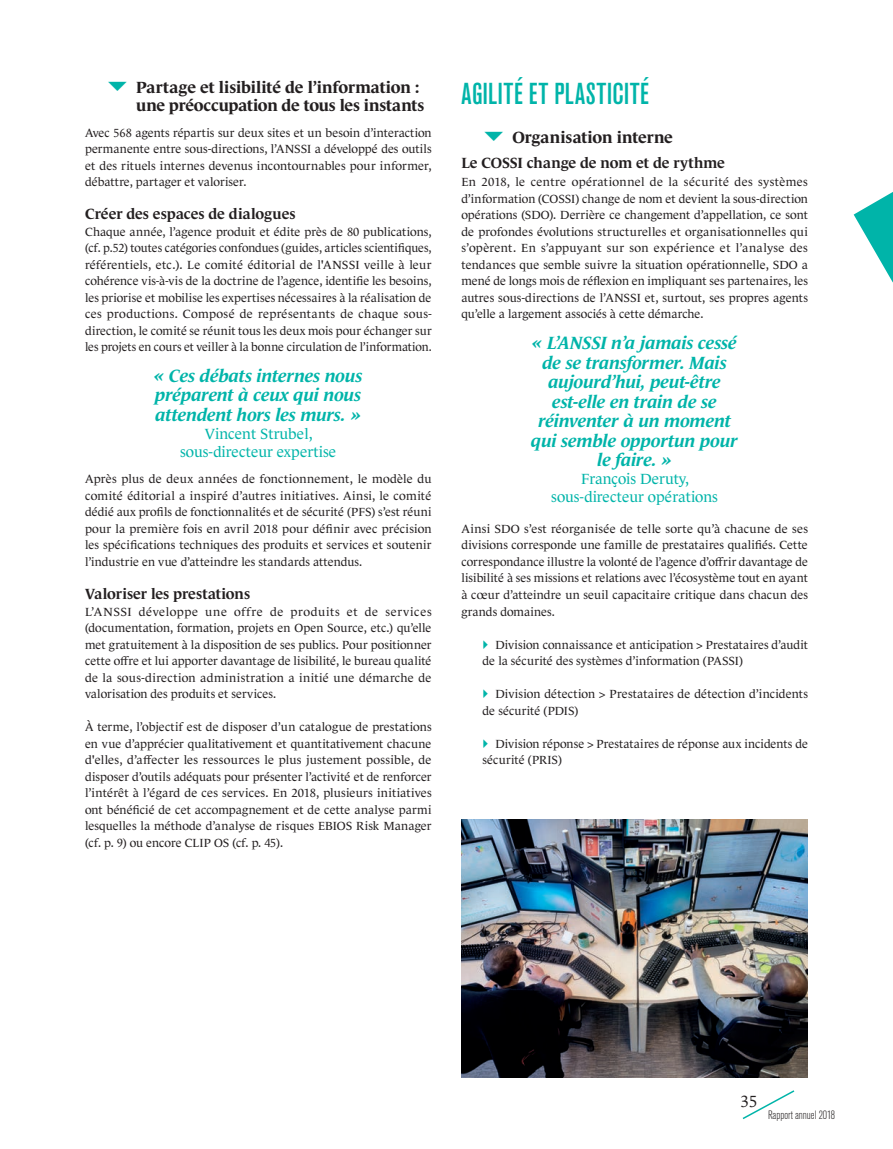
<style>
.page{position:relative;width:893px;height:1149px;background:#fff}
.page>*{position:absolute;margin:0;border:0;box-sizing:border-box;transform-origin:0 0}
.t1{font:500 condensed 30px "Akzidenz Grotesk Pro";letter-spacing:.02em;color:#00b4a9}
.t2{font:italic 700 18px/19.5px "Le Monde Journal Pro";letter-spacing:-.01em;color:#00b4a9;text-align:justify}
.t3{font:700 16.5px/18px "Le Monde Journal Pro";letter-spacing:-.005em;color:#231f20}
.t4{font:16.5px "Le Monde Journal Pro";color:#231f20}
.t5{font:600 expanded 15px "Le Monde Journal Pro";letter-spacing:-.005em;color:#231f20}
.t6{font:15px/18px "Le Monde Journal Pro";color:#00b4a9;text-align:center}
.t7{font:12px/16.5px "Le Monde Journal Pro";letter-spacing:.005em;color:#231f20;text-align:justify}
.t8{font:300 condensed 12px "Akzidenz Grotesk Pro";color:#231f20}
</style>
<div class="page">
<svg style="left:854px;top:192px;width:39px;height:90px"></svg>
<svg style="left:742px;top:1090px;width:53px;height:30px"></svg>
<img style="left:461px;top:819px;width:347px;height:258px">
<h3 class="t3" style="left:136px;top:76px;width:290px">Partage et lisibilité de l’information : une préoccupation de tous les instants</h3>
<p class="t7" style="left:85px;top:123px;width:348px">Avec 568 agents répartis sur deux sites et un besoin d’interaction permanente entre sous-directions, l’ANSSI a développé des outils et des rituels internes devenus incontournables pour informer, débattre, partager et valoriser.</p>
<p class="t5" style="left:85px;top:202px;width:212px">Créer des espaces de dialogues</p>
<p class="t7" style="left:85px;top:222px;width:348px">Chaque année, l’agence produit et édite près de 80 publications, (cf. p.52) toutes catégories confondues (guides, articles scientifiques, référentiels, etc.). Le comité éditorial de l'ANSSI veille à leur cohérence vis-à-vis de la doctrine de l’agence, identifie les besoins, les priorise et mobilise les expertises nécessaires à la réalisation de ces productions. Composé de représentants de chaque sous&shy;direction, le comité se réunit tous les deux mois pour échanger sur les projets en cours et veiller à la bonne circulation de l’information.</p>
<h2 class="t2" style="left:154px;top:364px;width:210px">« Ces débats internes nous préparent à ceux qui nous attendent hors les murs. »</h2>
<p class="t6" style="left:180px;top:423px;width:158px">Vincent Strubel, sous-directeur expertise</p>
<p class="t7" style="left:85px;top:469px;width:348px">Après plus de deux années de fonctionnement, le modèle du comité éditorial a inspiré d’autres initiatives. Ainsi, le comité dédié aux profils de fonctionnalités et de sécurité (PFS) s’est réuni pour la première fois en avril 2018 pour définir avec précision les spécifications techniques des produits et services et soutenir l’industrie en vue d’atteindre les standards attendus.</p>
<p class="t5" style="left:85px;top:582px;width:167px">Valoriser les prestations</p>
<p class="t7" style="left:85px;top:601px;width:348px">L’ANSSI développe une offre de produits et de services (documentation, formation, projets en Open Source, etc.) qu’elle met gratuitement à la disposition de ses publics. Pour positionner cette offre et lui apporter davantage de lisibilité, le bureau qualité de la sous-direction administration a initié une démarche de valorisation des produits et services.</p>
<p class="t7" style="left:85px;top:717px;width:348px">À terme, l’objectif est de disposer d’un catalogue de prestations en vue d’apprécier qualitativement et quantitativement chacune d'elles, d’affecter les ressources le plus justement possible, de disposer d’outils adéquats pour présenter l’activité et de renforcer l’intérêt à l’égard de ces services. En 2018, plusieurs initiatives ont bénéficié de cet accompagnement et de cette analyse parmi lesquelles la méthode d’analyse de risques EBIOS Risk Manager (cf. p. 9) ou encore CLIP OS (cf. p. 45).</p>
<h1 class="t1" style="left:461px;top:74px;width:189px">AGILITÉ ET PLASTICITÉ</h1>
<h3 class="t3" style="left:512px;top:126px;width:162px">Organisation interne</h3>
<p class="t5" style="left:461px;top:151px;width:265px">Le COSSI change de nom et de rythme</p>
<p class="t7" style="left:461px;top:172px;width:348px">En 2018, le centre opérationnel de la sécurité des systèmes d’information (COSSI) change de nom et devient la sous-direction opérations (SDO). Derrière ce changement d’appellation, ce sont de profondes évolutions structurelles et organisationnelles qui s’opèrent. En s’appuyant sur son expérience et l’analyse des tendances que semble suivre la situation opérationnelle, SDO a mené de longs mois de réflexion en impliquant ses partenaires, les autres sous-directions de l’ANSSI et, surtout, ses propres agents qu’elle a largement associés à cette démarche.</p>
<h2 class="t2" style="left:531px;top:331px;width:208px;text-align:center">« L’ANSSI n’a jamais cessé de se transformer. Mais aujourd’hui, peut‑être est-elle en train de se réinventer à un moment qui semble opportun pour le faire. »</h2>
<p class="t6" style="left:551px;top:468px;width:168px">François Deruty, sous-directeur opérations</p>
<p class="t7" style="left:461px;top:519px;width:348px">Ainsi SDO s’est réorganisée de telle sorte qu’à chacune de ses divisions corresponde une famille de prestataires qualifiés. Cette correspondance illustre la volonté de l’agence d’offrir davantage de lisibilité à ses missions et relations avec l’écosystème tout en ayant à cœur d’atteindre un seuil capacitaire critique dans chacun des grands domaines.</p>
<p class="t7" style="left:483px;top:634px;width:327px;text-indent:13px">Division connaissance et anticipation &gt; Prestataires d’audit de la sécurité des systèmes d’information (PASSI)</p>
<p class="t7" style="left:483px;top:684px;width:327px;text-indent:13px">Division détection &gt; Prestataires de détection d’incidents de sécurité (PDIS)</p>
<p class="t7" style="left:483px;top:733px;width:327px;text-indent:13px">Division réponse &gt; Prestataires de réponse aux incidents de sécurité (PRIS)</p>
<h3 class="t4" style="left:741px;top:1087px;width:18px">35</h3>
<p class="t8" style="left:768px;top:1106px;width:69px">Rapport annuel 2018</p>
</div>
